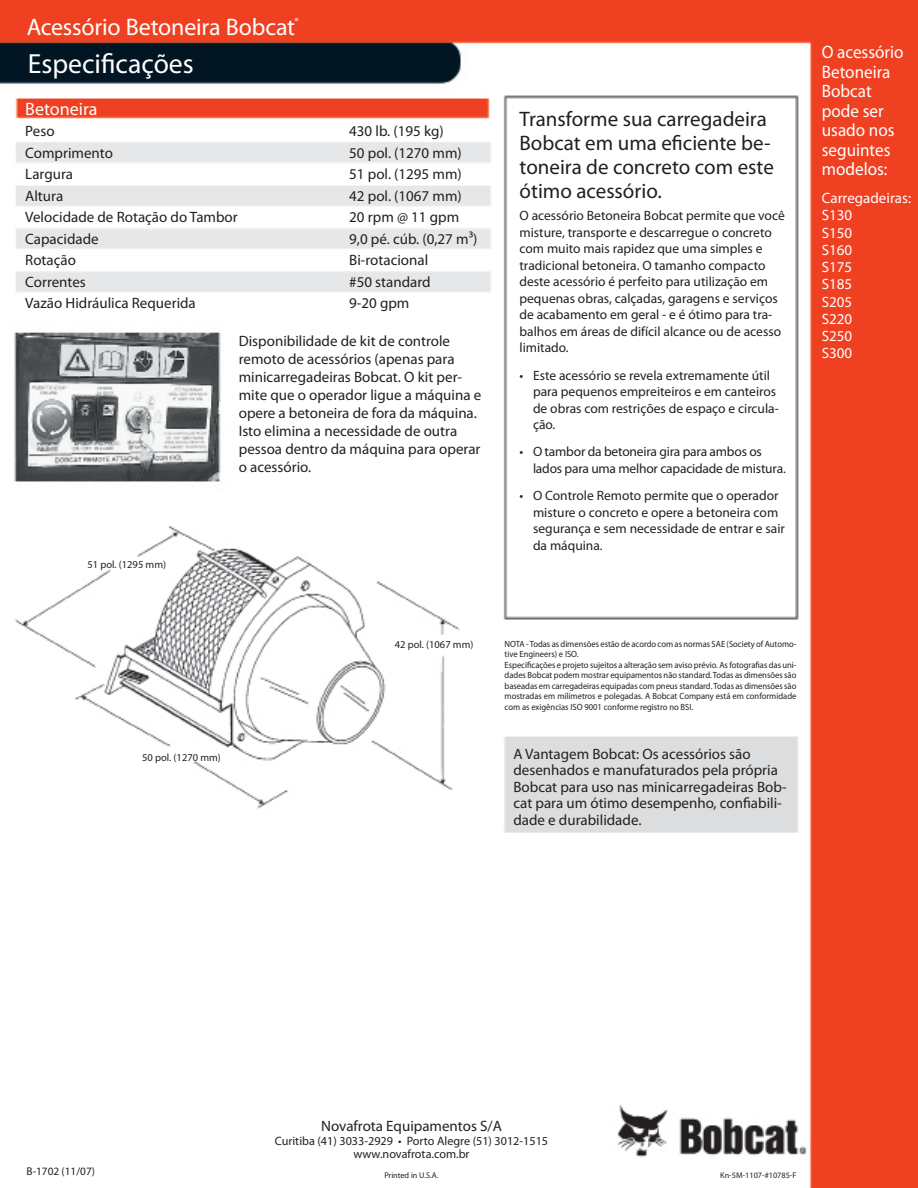
<style>
.page{position:relative;width:918px;height:1188px;background:#fff}
.page>*{position:absolute;margin:0;border:0;box-sizing:border-box;transform-origin:0 0}
.t1{font:27.75px "Myriad Pro";color:#fff}
.t2{font:24px "Myriad Pro";letter-spacing:-.005em;color:#fff}
.t3{font:21px/24px "Myriad Pro";color:#231f20}
.Body_text{font:18px/19.5px "Myriad Pro";color:#fff;scale:.95 1}
.Text{font:18px "Myriad Pro";color:#fff}
.Text-2{font:15px/18px "Myriad Pro";color:#231f20}
.Body_text-2{font:15px/17.2px "Myriad Pro";color:#fff}
.t4{font:13.5px/16.5px "Myriad Pro";color:#231f20}
.t5{font:12.15px "Myriad Pro";color:#231f20}
.t6{font:11.25px "Myriad Pro";color:#231f20}
.Text-3{font:10.5px "Myriad Pro";color:#231f20}
.t7{font:10.5px "Myriad Pro";color:#fff}
.t8{font:9px/10.5px "Myriad Pro";letter-spacing:-.005em;color:#231f20;scale:.95 1}
.t9{font:8.25px "Myriad Pro";color:#231f20}
</style>
<div class="page">
<img style="left:0;top:0;width:918px;height:1188px">
<p class="t2" style="left:27px;top:12px;width:270px">Acessório Betoneira Bobcat</p>
<p class="t7" style="left:295px;top:15px;width:6px">®</p>
<p class="t1" style="left:28px;top:46px;width:167px">Especificações</p>
<p class="Body_text" style="left:822px;top:42px;width:88px">O acessório<br>Betoneira<br>Bobcat pode ser usado nos seguintes modelos:</p>
<p class="Body_text-2" style="left:822px;top:189px;width:91px">Carregadeiras:<br>S130<br>S150<br>S160<br>S175<br>S185<br>S205<br>S220<br>S250<br>S300</p>
<p class="Text" style="left:25px;top:98px;width:74px">Betoneira</p>
<p class="Text-2" style="left:25px;top:122px;width:31px">Peso</p>
<p class="Text-2" style="left:349px;top:122px;width:96px">430 lb. (195 kg)</p>
<p class="Text-2" style="left:25px;top:144px;width:89px">Comprimento</p>
<p class="Text-2" style="left:349px;top:144px;width:114px">50 pol. (1270 mm)</p>
<p class="Text-2" style="left:25px;top:165px;width:49px">Largura</p>
<p class="Text-2" style="left:349px;top:165px;width:114px">51 pol. (1295 mm)</p>
<p class="Text-2" style="left:25px;top:186px;width:39px">Altura</p>
<p class="Text-2" style="left:349px;top:186px;width:114px">42 pol. (1067 mm)</p>
<p class="Text-2" style="left:25px;top:208px;width:214px">Velocidade de Rotação do Tambor</p>
<p class="Text-2" style="left:349px;top:208px;width:111px">20 rpm @ 11 gpm</p>
<p class="Text-2" style="left:25px;top:229px;width:75px">Capacidade</p>
<p class="Text-2" style="left:349px;top:229px;width:130px">9,0 pé. cúb. (0,27 m³)</p>
<p class="Text-2" style="left:25px;top:251px;width:52px">Rotação</p>
<p class="Text-2" style="left:349px;top:251px;width:80px">Bi-rotacional</p>
<p class="Text-2" style="left:25px;top:272px;width:62px">Correntes</p>
<p class="Text-2" style="left:349px;top:272px;width:83px">#50 standard</p>
<p class="Text-2" style="left:25px;top:294px;width:172px">Vazão Hidráulica Requerida</p>
<p class="Text-2" style="left:349px;top:294px;width:62px">9-20 gpm</p>
<p class="Text-2" style="left:239px;top:332px;width:244px">Disponibilidade de kit de controle remoto de acessórios (apenas para minicarregadeiras Bobcat. O kit per&shy;mite que o operador ligue a máquina e opere a betoneira de fora da máquina.<br>Isto elimina a necessidade de outra pessoa dentro da máquina para operar o acessório.</p>
<p class="t3" style="left:520px;top:107px;width:256px">Transforme sua carregadeira<br>Bobcat em uma eficiente be&shy;toneira de concreto com este ótimo acessório.</p>
<p class="t4" style="left:520px;top:207px;width:267px">O acessório Betoneira Bobcat permite que você misture, transporte e descarregue o concreto com muito mais rapidez que uma simples e tradicional betoneira. O tamanho compacto deste acessório é perfeito para utilização em pequenas obras, calçadas, garagens e serviços de acabamento em geral - e é ótimo para tra&shy;balhos em áreas de difícil alcance ou de acesso limitado.</p>
<p class="t4" style="left:533px;top:367px;width:247px;text-indent:-14px">• Este acessório se revela extremamente útil para pequenos empreiteiros e em canteiros de obras com restrições de espaço e circula&shy;ção.</p>
<p class="t4" style="left:533px;top:443px;width:254px;text-indent:-14px">• O tambor da betoneira gira para ambos os lados para uma melhor capacidade de mistura.</p>
<p class="t4" style="left:533px;top:487px;width:253px;text-indent:-14px">• O Controle Remoto permite que o operador misture o concreto e opere a betoneira com segurança e sem necessidade de entrar e sair da máquina.</p>
<p class="Text-3" style="left:87px;top:558px;width:80px">51 pol. (1295 mm)</p>
<p class="Text-3" style="left:142px;top:751px;width:80px">50 pol. (1270 mm)</p>
<p class="Text-3" style="left:395px;top:638px;width:80px">42 pol. (1067 mm)</p>
<p class="t8" style="left:505px;top:638px;width:309px">NOTA - Todas as dimensões estão de acordo com as normas SAE (Society of Automo&shy;tive Engineers) e ISO.</p>
<p class="t8" style="left:505px;top:659px;width:309px;text-align:justify">Especificações e projeto sujeitos a alteração sem aviso prévio. As fotografias das uni&shy;dades Bobcat podem mostrar equipamentos não standard. Todas as dimensões são baseadas em carregadeiras equipadas com pneus standard. Todas as dimensões são mostradas em milímetros e polegadas. A Bobcat Company está em conformidade com as exigências ISO 9001 conforme registro no BSI.</p>
<p class="Text-2" style="left:513px;top:745px;width:275px;line-height:16.5px">A Vantagem Bobcat: Os acessórios são desenhados e manufaturados pela própria Bobcat para uso nas minicarregadeiras Bob&shy;cat para um ótimo desempenho, confiabili&shy;dade e durabilidade.</p>
<p class="t6" style="left:27px;top:1164px;width:70px">B-1702 (11/07)</p>
<p class="Text-2" style="left:321px;top:1117px;width:182px">Novafrota Equipamentos S/A</p>
<p class="t5" style="left:275px;top:1133px;width:275px">Curitiba (41) 3033-2929 • Porto Alegre (51) 3012-1515</p>
<p class="t5" style="left:353px;top:1147px;width:118px">www.novafrota.com.br</p>
<p class="t9" style="left:384px;top:1170px;width:56px">Printed in U.S.A.</p>
<p class="t9" style="left:720px;top:1170px;width:78px">Kn-5M-1107-#10785-F</p>
</div>
